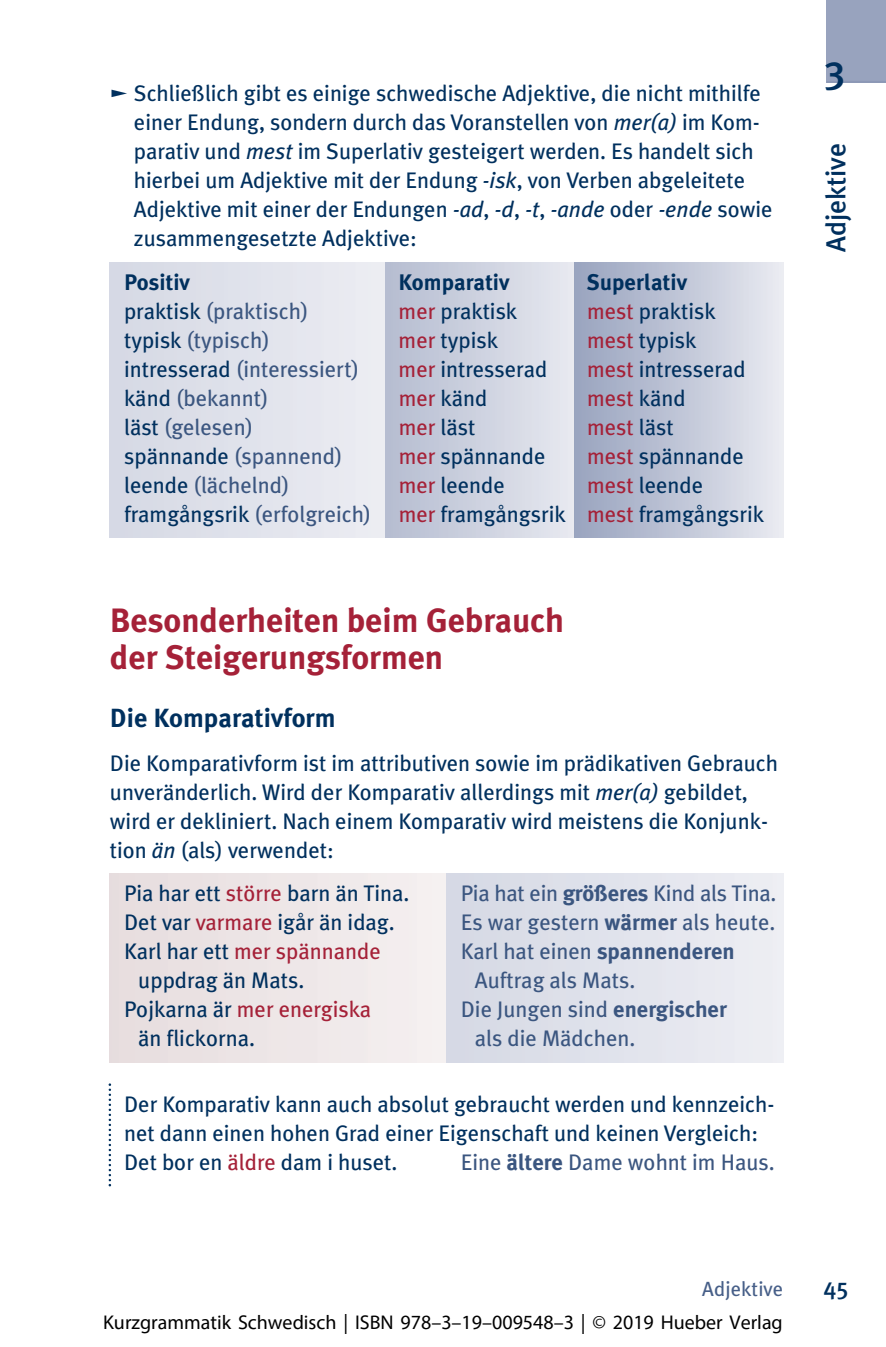
<style>
.page{position:relative;width:886px;height:1347px;background:#fff}
.page>*{position:absolute;margin:0;border:0;box-sizing:border-box;transform-origin:0 0}
.t1{font:500 40px "Meta Plus";color:#00305e}
.t2{font:700 33.75px/37.5px "Meta Plus";color:#a52138}
.t3{font:500 27.5px "Meta Plus";color:#00305e}
.t4{font:700 26.25px "Meta Plus";letter-spacing:.005em;color:#00305e}
.t5{font:500 24px "Meta Plus";color:#00305e}
.t6{font:22.5px/29px "Meta Plus";color:#00305e}
.t7{font:22.5px "Meta Plus";color:#3b5680}
.t8{font:22.5px "Meta Plus";color:#a52138}
.t9{font:700 22.5px "Meta Plus";letter-spacing:.005em;color:#00305e}
.t10{font:20.5px "Meta Plus";letter-spacing:.005em;color:#475f88}
.t11{font:20px "Myriad Pro";color:#000}
.s1{font-style:italic}
.s2{color:#00305e}
.s3{color:#a52138}
.s4{color:#3b5680}
.s5{font-weight:700}
</style>
<div class="page">
<div style="left:110px;top:873px;width:336px;height:189px;background:#eee7e7"></div>
<div style="left:446px;top:873px;width:337px;height:189px;background:#e0e3ec"></div>
<div style="left:110px;top:262px;width:287px;height:275px;background:#e0e2ec"></div>
<div style="left:386px;top:262px;width:200px;height:275px;background:linear-gradient(to right,#b5bcd0,#ebecf2)"></div>
<div style="left:574px;top:262px;width:209px;height:275px;background:linear-gradient(to right,#98a3be,#e9eaf1)"></div>
<div style="left:826px;top:0;width:60px;height:83px;background:#98a3be"></div>
<hr style="left:826px;top:81px;width:60px;height:2px;background:#8c98b6">
<svg style="left:109px;top:1083px;width:2px;height:103px"></svg>
<p class="t6" style="left:134px;top:80px;width:640px;text-indent:-24px">❑ Schließlich gibt es einige schwedische Adjektive, die nicht mithilfe einer Endung, sondern durch das Voranstellen von <span class="s1">mer(a)</span> im Kom&shy;parativ und <span class="s1">mest</span> im Superlativ gesteigert werden. Es handelt sich hierbei um Adjektive mit der Endung <span class="s1">-isk</span>, von Verben abgeleitete Adjektive mit einer der Endungen <span class="s1">-ad</span>, <span class="s1">-d</span>, <span class="s1">-t</span>, <span class="s1">-ande</span> oder <span class="s1">-ende</span> sowie zusammengesetzte Adjektive:</p>
<p class="t9" style="left:124px;top:273px;width:68px">Positiv</p>
<p class="t9" style="left:399px;top:273px;width:113px">Komparativ</p>
<p class="t9" style="left:587px;top:273px;width:102px">Superlativ</p>
<p class="t7" style="left:124px;top:302px;width:186px"><span class="s2">praktisk</span> (praktisch)</p>
<p class="t6" style="left:399px;top:298px;width:120px"><span class="s3">mer</span> praktisk</p>
<p class="t6" style="left:587px;top:298px;width:130px"><span class="s3">mest</span> praktisk</p>
<p class="t7" style="left:124px;top:331px;width:147px"><span class="s2">typisk</span> (typisch)</p>
<p class="t6" style="left:399px;top:327px;width:101px"><span class="s3">mer</span> typisk</p>
<p class="t6" style="left:587px;top:327px;width:111px"><span class="s3">mest</span> typisk</p>
<p class="t7" style="left:124px;top:360px;width:237px"><span class="s2">intresserad</span> (interessiert)</p>
<p class="t6" style="left:399px;top:356px;width:150px"><span class="s3">mer</span> intresserad</p>
<p class="t6" style="left:587px;top:356px;width:160px"><span class="s3">mest</span> intresserad</p>
<p class="t7" style="left:124px;top:389px;width:146px"><span class="s2">känd</span> (bekannt)</p>
<p class="t6" style="left:399px;top:385px;width:90px"><span class="s3">mer</span> känd</p>
<p class="t8" style="left:587px;top:389px;width:100px">mest <span class="s2">känd</span></p>
<p class="t7" style="left:124px;top:418px;width:130px"><span class="s2">läst</span> (gelesen)</p>
<p class="t6" style="left:399px;top:414px;width:78px"><span class="s3">mer</span> läst</p>
<p class="t8" style="left:587px;top:418px;width:88px">mest <span class="s2">läst</span></p>
<p class="t7" style="left:124px;top:447px;width:220px"><span class="s2">spännande</span> (spannend)</p>
<p class="t6" style="left:399px;top:443px;width:148px"><span class="s3">mer</span> spännande</p>
<p class="t6" style="left:587px;top:443px;width:158px"><span class="s3">mest</span> spännande</p>
<p class="t7" style="left:124px;top:476px;width:167px"><span class="s2">leende</span> (lächelnd)</p>
<p class="t6" style="left:399px;top:472px;width:108px"><span class="s3">mer</span> leende</p>
<p class="t6" style="left:124px;top:472px;width:641px;text-indent:463px"><span class="s3">mest</span> leende framgångsrik <span class="s4">(erfolgreich)</span> <span class="s3">mer</span> framgångsrik <span class="s3">mest</span> framgångsrik</p>
<h2 class="t2" style="left:110px;top:603px;width:456px">Besonderheiten beim Gebrauch der Steigerungsformen</h2>
<p class="t4" style="left:110px;top:707px;width:227px">Die Komparativform</p>
<p class="t6" style="left:110px;top:750px;width:670px">Die Komparativform ist im attributiven sowie im prädikativen Gebrauch unveränderlich. Wird der Komparativ allerdings mit <span class="s1">mer(a)</span> gebildet, wird er dekliniert. Nach einem Komparativ wird meistens die Konjunk&shy;tion <span class="s1">än</span> (als) verwendet:</p>
<p class="t6" style="left:124px;top:880px;width:287px">Pia har ett <span class="s3">större</span> barn än Tina.</p>
<p class="t7" style="left:461px;top:884px;width:317px">Pia hat ein <span class="s5">größeres</span> Kind als Tina.</p>
<p class="t6" style="left:124px;top:909px;width:272px">Det var <span class="s3">varmare</span> igår än idag.</p>
<p class="t7" style="left:461px;top:913px;width:316px">Es war gestern <span class="s5">wärmer</span> als heute.</p>
<p class="t8" style="left:124px;top:942px;width:258px"><span class="s2">Karl har ett</span> mer spännande</p>
<p class="t7" style="left:461px;top:942px;width:275px">Karl hat einen <span class="s5">spannenderen</span></p>
<p class="t6" style="left:138px;top:967px;width:168px">uppdrag än Mats.</p>
<p class="t7" style="left:475px;top:971px;width:162px">Auftrag als Mats.</p>
<p class="t8" style="left:124px;top:1000px;width:249px"><span class="s2">Pojkarna är</span> mer energiska</p>
<p class="t7" style="left:461px;top:1000px;width:268px">Die Jungen sind <span class="s5">energischer</span></p>
<p class="t6" style="left:138px;top:1025px;width:118px">än flickorna.</p>
<p class="t7" style="left:475px;top:1029px;width:162px">als die Mädchen.</p>
<p class="t6" style="left:124px;top:1091px;width:652px">Der Komparativ kann auch absolut gebraucht werden und kennzeich&shy;net dann einen hohen Grad einer Eigenschaft und keinen Vergleich:<br>Det bor en <span class="s3">äldre</span> dam i huset.</p>
<p class="t7" style="left:461px;top:1153px;width:316px">Eine <span class="s5">ältere</span> Dame wohnt im Haus.</p>
<h1 class="t1" style="left:825px;top:53px;width:22px">3</h1>
<p class="t3" style="left:825px;top:252px;width:110px;rotate:-90deg">Adjektive</p>
<p class="t10" style="left:702px;top:1280px;width:82px">Adjektive</p>
<p class="t5" style="left:823px;top:1277px;width:27px">45</p>
<p class="t11" style="left:103px;top:1309px;width:681px">Kurzgrammatik Schwedisch | ISBN 978–3–19–009548–3 | © 2019 Hueber Verlag</p>
</div>
